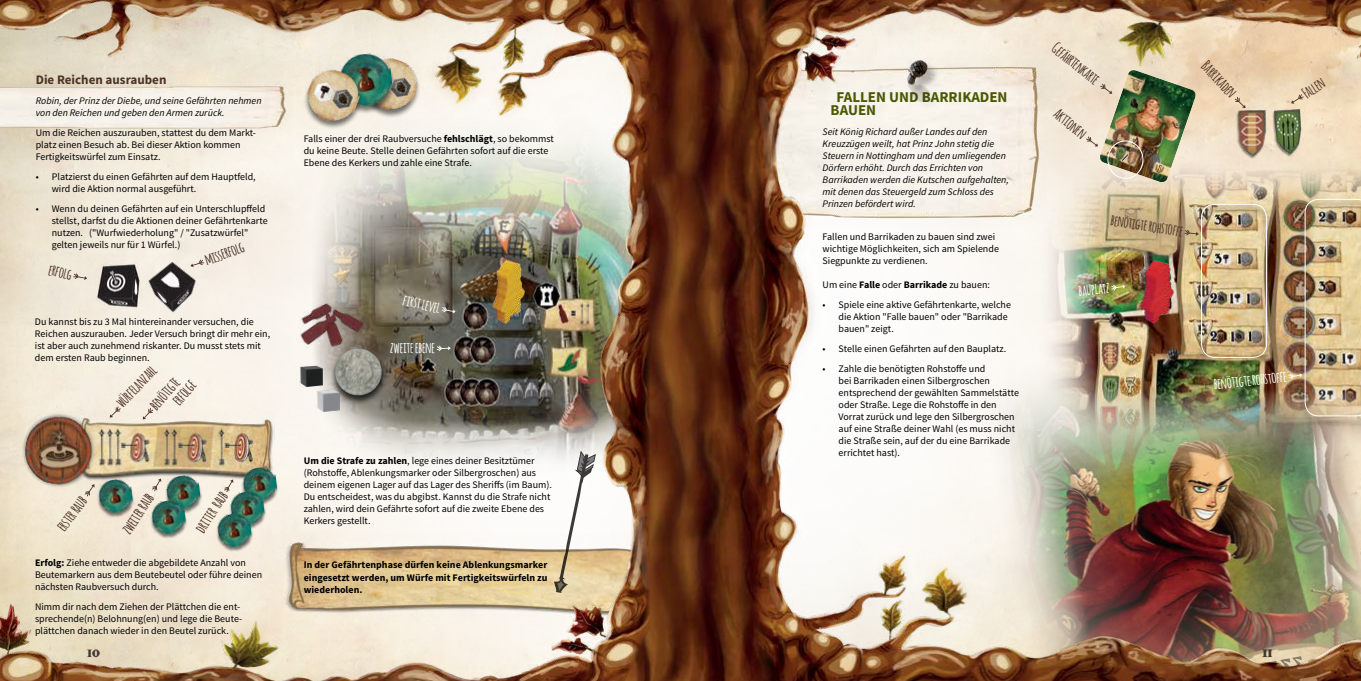
<style>
.page{position:relative;width:1361px;height:681px;background:#fff}
.page>*{position:absolute;margin:0;border:0;box-sizing:border-box;transform-origin:0 0}
.t1{font:700 15px/14px "Amatic";color:#4c3326}
.t2{font:700 15px "Amatic";color:#fff}
.t3{font:700 15px "Source Sans Pro";color:#4a5802}
.t4{font:700 15px "Almendra";color:#3e3833}
.t5{font:700 13px "Source Sans Pro";color:#4c3326}
.t6{font:10px/12px "Source Sans Pro";color:#000}
.t7{font:italic 10px/12px "Source Sans Pro";color:#000}
.t8{font:700 10px/12px "Source Sans Pro";color:#000;text-align:justify}
.s1{font-weight:700}
</style>
<div class="page">
<img style="left:0;top:0;width:616px;height:680px">
<img style="left:21px;top:412px;width:253px;height:76px">
<img style="left:778px;top:0;width:583px;height:680px">
<svg style="left:1111px;top:284px;width:14px;height:7px"></svg>
<svg style="left:73px;top:273px;width:13px;height:7px"></svg>
<img style="left:616px;top:0;width:162px;height:680px">
<div style="left:1195px;top:203px;width:77px;height:165px;background:#000;opacity:.75"></div>
<div style="left:1201px;top:204px;width:66px;height:154px;border:1px solid #fff;border-radius:14px"></div>
<div style="left:1299px;top:198px;width:62px;height:228px;background:#000;opacity:.75"></div>
<img style="left:1288px;top:199px;width:73px;height:217px">
<svg style="left:1234px;top:96px;width:11px;height:6px"></svg>
<svg style="left:1291px;top:94px;width:12px;height:7px"></svg>
<img style="left:1211px;top:102px;width:74px;height:61px">
<img style="left:1248px;top:101px;width:74px;height:61px">
<img style="left:1132px;top:278px;width:47px;height:47px">
<svg style="left:436px;top:345px;width:15px;height:6px"></svg>
<svg style="left:554px;top:451px;width:41px;height:142px"></svg>
<svg style="left:110px;top:406px;width:11px;height:11px"></svg>
<svg style="left:143px;top:407px;width:10px;height:12px"></svg>
<svg style="left:84px;top:484px;width:10px;height:12px"></svg>
<svg style="left:152px;top:478px;width:9px;height:13px"></svg>
<svg style="left:224px;top:479px;width:9px;height:13px"></svg>
<img style="left:1098px;top:70px;width:99px;height:84px">
<img style="left:1072px;top:154px;width:165px;height:124px">
<svg style="left:1132px;top:139px;width:5px;height:6px"></svg>
<svg style="left:1100px;top:83px;width:12px;height:11px"></svg>
<div style="left:1107px;top:140px;width:36px;height:39px;border:1px solid #fff;border-radius:50%"></div>
<svg style="left:1086px;top:136px;width:12px;height:10px"></svg>
<img style="left:128px;top:242px;width:90px;height:91px">
<img style="left:86px;top:254px;width:70px;height:65px">
<img style="left:296px;top:287px;width:72px;height:72px">
<div style="left:97px;top:480px;width:38px;height:38px;background:#000;opacity:.53"></div>
<img style="left:98px;top:478px;width:36px;height:36px">
<div style="left:164px;top:476px;width:38px;height:38px;background:#000;opacity:.53"></div>
<img style="left:165px;top:474px;width:36px;height:36px">
<div style="left:150px;top:501px;width:38px;height:38px;background:#000;opacity:.53"></div>
<img style="left:151px;top:499px;width:36px;height:36px">
<div style="left:241px;top:468px;width:38px;height:38px;background:#000;opacity:.53"></div>
<img style="left:242px;top:466px;width:36px;height:36px">
<div style="left:228px;top:492px;width:38px;height:38px;background:#000;opacity:.53"></div>
<img style="left:229px;top:490px;width:37px;height:36px">
<div style="left:215px;top:514px;width:38px;height:38px;background:#000;opacity:.53"></div>
<img style="left:216px;top:512px;width:36px;height:36px">
<div style="left:909px;top:63px;width:32px;height:50px;background:#000;opacity:.26"></div>
<img style="left:907px;top:61px;width:23px;height:41px">
<img style="left:366px;top:52px;width:58px;height:65px">
<div style="left:336px;top:54px;width:60px;height:60px;background:#000;opacity:.53"></div>
<img style="left:338px;top:52px;width:56px;height:56px">
<img style="left:300px;top:63px;width:66px;height:66px">
<h2 class="t5" style="left:36px;top:71px;width:132px">Die Reichen ausrauben</h2>
<p class="t7" style="left:36px;top:95px;width:227px">Robin, der Prinz der Diebe, und seine Gefährten nehmen von den Reichen und geben den Armen zurück.</p>
<p class="t6" style="left:36px;top:127px;width:222px">Um die Reichen auszurauben, stattest du dem Markt&shy;platz einen Besuch ab. Bei dieser Aktion kommen<br>Fertigkeitswürfel zum Einsatz.</p>
<p class="t6" style="left:52px;top:171px;width:205px;text-indent:-16px">• Platzierst du einen Gefährten auf dem Hauptfeld, wird die Aktion normal ausgeführt.</p>
<p class="t6" style="left:52px;top:203px;width:217px;text-indent:-16px">• Wenn du deinen Gefährten auf ein Unterschlupffeld stellst, darfst du die Aktionen deiner Gefährtenkarte nutzen. ("Wurfwiederholung" / "Zusatzwürfel" gelten jeweils nur für 1 Würfel.)</p>
<h1 class="t1" style="left:203px;top:253px;width:43px;rotate:-20deg">MISSERFOLG</h1>
<h1 class="t1" style="left:51px;top:262px;width:25px;rotate:13deg">ERFOLG</h1>
<p class="t6" style="left:35px;top:315px;width:237px">Du kannst bis zu 3 Mal hintereinander versuchen, die Reichen auszurauben. Jeder Versuch bringt dir mehr ein, ist aber auch zunehmend riskanter. Du musst stets mit dem ersten Raub beginnen.</p>
<h1 class="t1" style="left:113px;top:399px;width:52px;rotate:-46deg">WÜRFELANZAHL</h1>
<h1 class="t1" style="left:159px;top:388px;width:28px;text-indent:-18px;rotate:-49deg">BENÖTIGTE<br>ERFOLGE</h1>
<h1 class="t1" style="left:54px;top:524px;width:40px;rotate:-53deg">ERSTER RAUB</h1>
<h1 class="t1" style="left:119px;top:528px;width:47px;rotate:-57deg">ZWEITER RAUB</h1>
<h1 class="t1" style="left:193px;top:526px;width:47px;rotate:-57deg">DRITTER RAUB</h1>
<p class="t6" style="left:35px;top:556px;width:229px"><span class="s1">Erfolg:</span> Ziehe entweder die abgebildete Anzahl von<br>Beutemarkern aus dem Beutebeutel oder führe deinen nächsten Raubversuch durch.</p>
<p class="t6" style="left:35px;top:600px;width:209px">Nimm dir nach dem Ziehen der Plättchen die ent&shy;sprechende(n) Belohnung(en) und lege die Beute&shy;plättchen danach wieder in den Beutel zurück.</p>
<h1 class="t4" style="left:87px;top:643px;width:14px">10</h1>
<p class="t6" style="left:304px;top:133px;width:252px">Falls einer der drei Raubversuche <span class="s1">fehlschlägt</span>, so bekommst du keine Beute. Stelle deinen Gefährten sofort auf die erste<br>Ebene des Kerkers und zahle eine Strafe.</p>
<h1 class="t2" style="left:406px;top:289px;width:39px;rotate:13deg">FIRST LEVEL</h1>
<h1 class="t2" style="left:390px;top:337px;width:46px">ZWEITE EBENE</h1>
<p class="t6" style="left:304px;top:455px;width:250px"><span class="s1">Um die Strafe zu zahlen</span>, lege eines deiner Besitztümer (Rohstoffe, Ablenkungsmarker oder Silbergroschen) aus deinem eigenen Lager auf das Lager des Sheriffs (im Baum).<br>Du entscheidest, was du abgibst. Kannst du die Strafe nicht zahlen, wird dein Gefährte sofort auf die zweite Ebene des Kerkers gestellt.</p>
<p class="t8" style="left:304px;top:559px;width:245px">In der Gefährtenphase dürfen keine Ablenkungsmarker eingesetzt werden, um Würfe mit Fertigkeitswürfeln zu wiederholen.</p>
<h1 class="t3" style="left:836px;top:87px;width:172px">FALLEN UND BARRIKADEN</h1>
<h1 class="t3" style="left:830px;top:100px;width:47px">BAUEN</h1>
<p class="t7" style="left:822px;top:125px;width:188px">Seit König Richard außer Landes auf den Kreuzzügen weilt, hat Prinz John stetig die Steuern in Nottingham und den umliegenden Dörfern erhöht. Durch das Errichten von Barrikaden werden die Kutschen aufgehalten, mit denen das Steuergeld zum Schloss des Prinzen befördert wird.</p>
<p class="t6" style="left:822px;top:231px;width:178px">Fallen und Barrikaden zu bauen sind zwei wichtige Möglichkeiten, sich am Spielende<br>Siegpunkte zu verdienen.</p>
<p class="t6" style="left:822px;top:279px;width:169px">Um eine <span class="s1">Falle</span> oder <span class="s1">Barrikade</span> zu bauen:</p>
<p class="t6" style="left:838px;top:299px;width:174px;text-indent:-16px">• Spiele eine aktive Gefährtenkarte, welche die Aktion "Falle bauen" oder "Barrikade bauen" zeigt.</p>
<p class="t6" style="left:822px;top:343px;width:185px">• Stelle einen Gefährten auf den Bauplatz.</p>
<p class="t6" style="left:838px;top:363px;width:182px;text-indent:-16px">• Zahle die benötigten Rohstoffe und<br>bei Barrikaden einen Silbergroschen entsprechend der gewählten Sammelstätte oder Straße. Lege die Rohstoffe in den Vorrat zurück und lege den Silbergroschen auf eine Straße deiner Wahl (es muss nicht die Straße sein, auf der du eine Barrikade errichtet hast).</p>
<h1 class="t1" style="left:1059px;top:40px;width:57px;rotate:39deg">GEFÄHRTENKARTE</h1>
<h1 class="t1" style="left:1060px;top:106px;width:38px;rotate:39deg">AKTIONEN</h1>
<h1 class="t1" style="left:1210px;top:58px;width:44px;rotate:47deg">BARRIKADEN</h1>
<h1 class="t1" style="left:1299px;top:88px;width:25px;rotate:-34deg">FALLEN</h1>
<h1 class="t1" style="left:1112px;top:212px;width:74px;rotate:9deg">BENÖTIGTE ROHSTOFFE</h1>
<h1 class="t2" style="left:1077px;top:280px;width:33px;rotate:-6deg">BAUPLATZ</h1>
<h1 class="t2" style="left:1213px;top:373px;width:74px;rotate:-6deg">BENÖTIGTE ROHSTOFFE</h1>
<h1 class="t4" style="left:1262px;top:643px;width:12px">11</h1>
</div>
